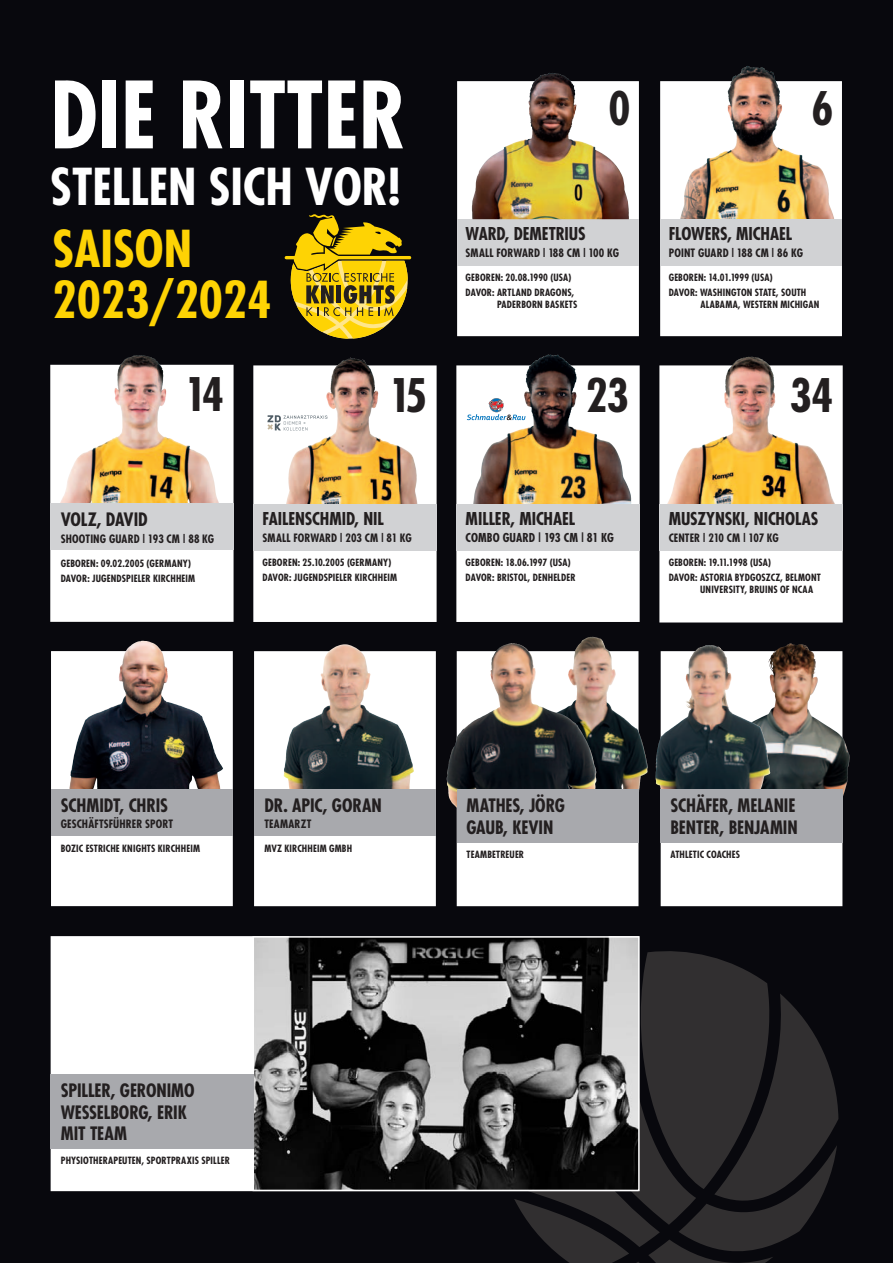
<style>
.page{position:relative;width:893px;height:1263px;background:#08080d}
.page>*{position:absolute;margin:0;border:0;box-sizing:border-box;transform-origin:0 0}
.t1{font:700 condensed 90px "Futura";color:#fff}
.t2{font:700 condensed 49.5px "Futura";color:#fff}
.t3{font:700 condensed 49.5px/51px "Futura";color:#fed304}
.t4{font:700 condensed 45px "Futura";letter-spacing:-.065em;color:#231f20}
.t5{font:700 condensed 18px/21.6px "Futura";letter-spacing:-.005em;color:#231f20}
.t6{font:700 condensed 17.25px "Futura";letter-spacing:-.005em;color:#231f20}
.t7{font:700 condensed 12px "Futura";letter-spacing:-.01em;color:#231f20}
.t8{font:700 condensed 11.25px "Futura";letter-spacing:.01em;color:#231f20}
.t9{font:700 condensed 9.75px/15px "Futura";letter-spacing:.015em;color:#231f20}
</style>
<div class="page">
<div style="left:457px;top:81px;width:182px;height:255px;background:#fff;border:2px solid #fff"></div>
<svg style="left:487px;top:951px;width:351px;height:312px"></svg>
<div style="left:51px;top:936px;width:587px;height:255px;background:#fff;border:2px solid #fff"></div>
<svg style="left:456px;top:365px;width:184px;height:257px;fill:#fff"></svg>
<svg style="left:659px;top:365px;width:184px;height:257px;fill:#fff"></svg>
<svg style="left:253px;top:365px;width:184px;height:257px;fill:#fff"></svg>
<img style="left:294px;top:357px;width:57px;height:100px">
<img style="left:482px;top:355px;width:68px;height:110px">
<img style="left:724px;top:357px;width:26px;height:80px">
<svg style="left:267px;top:415px;width:60px;height:15px"></svg>
<div style="left:457px;top:219px;width:182px;height:47px;background:#d1d2d4"></div>
<img style="left:472px;top:73px;width:157px;height:146px">
<svg style="left:50px;top:365px;width:184px;height:257px;fill:#fff"></svg>
<img style="left:73px;top:355px;width:70px;height:110px">
<svg style="left:660px;top:81px;width:182px;height:255px;fill:#fff"></svg>
<img style="left:727px;top:67px;width:18px;height:83px">
<svg style="left:285px;top:214px;width:126px;height:125px"></svg>
<div style="left:254px;top:651px;width:182px;height:255px;background:#fff;border:2px solid #fff"></div>
<div style="left:51px;top:651px;width:182px;height:255px;background:#fff;border:2px solid #fff"></div>
<img style="left:69px;top:641px;width:154px;height:148px">
<svg style="left:457px;top:651px;width:181px;height:255px;fill:#fff"></svg>
<svg style="left:661px;top:651px;width:181px;height:255px;fill:#fff"></svg>
<img style="left:284px;top:644px;width:130px;height:145px">
<img style="left:524px;top:637px;width:66px;height:120px">
<img style="left:490px;top:643px;width:23px;height:49px">
<div style="left:457px;top:789px;width:181px;height:53px;background:#a8a9ad"></div>
<img style="left:730px;top:644px;width:120px;height:160px">
<img style="left:686px;top:645px;width:25px;height:57px">
<div style="left:660px;top:789px;width:182px;height:53px;background:#a8a9ad"></div>
<div style="left:51px;top:789px;width:182px;height:47px;background:#a8a9ad"></div>
<div style="left:254px;top:789px;width:182px;height:47px;background:#a8a9ad"></div>
<div style="left:50px;top:504px;width:183px;height:46px;background:#d1d2d4"></div>
<div style="left:253px;top:504px;width:184px;height:47px;background:#d1d2d4"></div>
<div style="left:456px;top:504px;width:184px;height:47px;background:#d1d2d4"></div>
<div style="left:659px;top:504px;width:184px;height:47px;background:#d1d2d4"></div>
<div style="left:660px;top:219px;width:182px;height:47px;background:#d1d2d4"></div>
<svg style="left:467px;top:398px;width:59px;height:22px"></svg>
<img style="left:256px;top:939px;width:381px;height:249px">
<div style="left:253px;top:936px;width:387px;height:255px;border:2px solid #fff"></div>
<div style="left:51px;top:1074px;width:203px;height:75px;background:#a8a9ad"></div>
<h1 class="t1" style="left:50px;top:57px;width:338px">DIE RITTER</h1>
<h2 class="t2" style="left:50px;top:155px;width:352px">STELLEN SICH VOR!</h2>
<h2 class="t3" style="left:53px;top:223px;width:221px">SAISON<br>2023/2024</h2>
<h3 class="t4" style="left:608px;top:80px;width:24px">0</h3>
<h3 class="t4" style="left:811px;top:80px;width:24px">6</h3>
<h3 class="t6" style="left:466px;top:223px;width:122px">WARD, DEMETRIUS</h3>
<p class="t8" style="left:466px;top:245px;width:155px">SMALL FORWARD | 188 CM | 100 KG</p>
<p class="t9" style="left:466px;top:270px;width:110px">GEBOREN: 20.08.1990 (USA)<br>DAVOR: ARTLAND DRAGONS,</p>
<p class="t9" style="left:497px;top:297px;width:82px">PADERBORN BASKETS</p>
<h3 class="t6" style="left:669px;top:223px;width:125px">FLOWERS, MICHAEL</h3>
<p class="t8" style="left:669px;top:245px;width:136px">POINT GUARD | 188 CM | 86 KG</p>
<p class="t9" style="left:669px;top:270px;width:139px">GEBOREN: 14.01.1999 (USA)<br>DAVOR: WASHINGTON STATE, SOUTH</p>
<p class="t9" style="left:669px;top:297px;width:20px">A</p>
<p class="t9" style="left:706px;top:297px;width:115px">LABAMA, WESTERN MICHIGAN</p>
<h3 class="t4" style="left:185px;top:365px;width:41px">14</h3>
<h3 class="t5" style="left:61px;top:508px;width:87px">VOLZ, DAVID</h3>
<p class="t8" style="left:61px;top:531px;width:155px">SHOOTING GUARD | 193 CM | 88 KG</p>
<p class="t9" style="left:61px;top:555px;width:136px">GEBOREN: 09.02.2005 (GERMANY)<br>DAVOR: JUGENDSPIELER KIRCHHEIM</p>
<h3 class="t4" style="left:389px;top:366px;width:40px">15</h3>
<h3 class="t4" style="left:586px;top:366px;width:45px">23</h3>
<h3 class="t4" style="left:790px;top:366px;width:45px">34</h3>
<h3 class="t6" style="left:263px;top:508px;width:123px">FAILENSCHMID, NIL</h3>
<p class="t8" style="left:263px;top:530px;width:151px">SMALL FORWARD | 203 CM | 81 KG</p>
<p class="t9" style="left:263px;top:555px;width:130px">GEBOREN: 25.10.2005 (GERMANY)<br>DAVOR: JUGEN</p>
<p class="t9" style="left:318px;top:570px;width:56px">DSPIELER KI RCHHEIM</p>
<h3 class="t6" style="left:466px;top:508px;width:111px">MILLER, MICHAEL</h3>
<p class="t7" style="left:466px;top:530px;width:8px">COMBO</p>
<p class="t7" style="left:503px;top:530px;width:113px">GUARD | 193 CM | 81 KG</p>
<p class="t9" style="left:466px;top:555px;width:109px">GEBOREN: 18.06.1997 (USA)<br>DAVOR: BRISTOL, DENHELDER</p>
<h3 class="t6" style="left:669px;top:508px;width:151px">MUSZYNSKI, NICHOLAS</h3>
<p class="t8" style="left:669px;top:530px;width:112px">CENTER | 210 CM | 107 KG</p>
<p class="t9" style="left:669px;top:555px;width:154px">GEBOREN: 19.11.1998 (USA)<br>DAVOR: ASTORIA BYDGOSZCZ, BELMONT</p>
<p class="t9" style="left:669px;top:582px;width:20px">U</p>
<p class="t9" style="left:706px;top:582px;width:93px">NIVERSITY, BRUINS OF NCAA</p>
<h3 class="t5" style="left:61px;top:794px;width:109px">SCHMIDT, CHRIS</h3>
<p class="t8" style="left:61px;top:817px;width:114px">GESCHÄFTSFÜHRER SPORT</p>
<p class="t9" style="left:61px;top:841px;width:141px">BOZIC ESTRICHE KNIGHTS KIRCHHEIM</p>
<h3 class="t5" style="left:264px;top:794px;width:119px">DR. APIC, GORAN</h3>
<p class="t8" style="left:264px;top:817px;width:48px">TEAMARZT</p>
<p class="t9" style="left:264px;top:841px;width:7px">MVZ</p>
<p class="t9" style="left:284px;top:841px;width:68px">KIRCHHEIM GMBH</p>
<h3 class="t5" style="left:466px;top:794px;width:100px">MATHES, JÖRG<br>GAUB, KEVIN</h3>
<p class="t9" style="left:466px;top:846px;width:57px">TEAMBETREUER</p>
<h3 class="t5" style="left:670px;top:794px;width:129px">SCHÄFER, MELANIE<br>BENTER, BENJAMIN</h3>
<p class="t9" style="left:670px;top:846px;width:71px">ATHLETIC COACHES</p>
<h3 class="t5" style="left:61px;top:1079px;width:135px">SPILLER, GERONIMO<br>WESSELBORG, ERIK<br>MIT TEAM</h3>
<p class="t9" style="left:61px;top:1153px;width:168px">PHYSIOTHERAPEUTEN, SPORTPRAXIS SPILLER</p>
</div>
